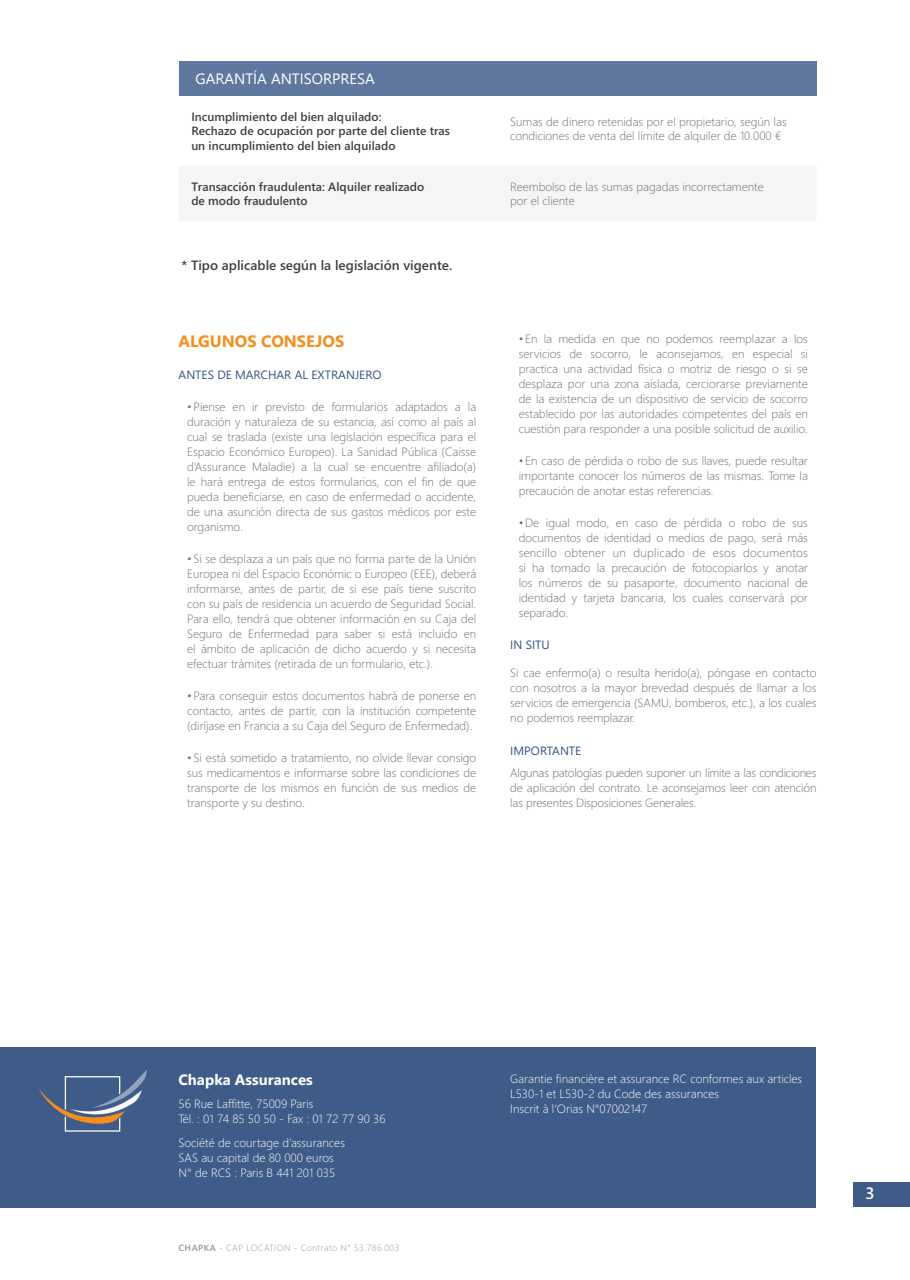
<style>
.page{position:relative;width:910px;height:1280px;background:#fff}
.page>*{position:absolute;margin:0;border:0;box-sizing:border-box;transform-origin:0 0}
.TITRE_RUBRIQUE{font:700 16.5px "Segoe WP";color:#f68e1e}
.t1{font:600 16.5px "Segoe WP";color:#fff}
.Liste_Standard{font:15px "Segoe WP";color:#fff}
.t2{font:700 15px "Segoe WP";color:#fff}
.Liste_Standard-2{font:600 13.5px "Segoe WP";color:#3e3e3f}
.TITRE_RUBRIQUE-2{font:300 12px/15px "Segoe WP";color:#6c6d70;text-align:justify}
.t3{font:300 12px/15px "Segoe WP";color:#fff}
.Liste_Standard-3{font:600 12px/14.4px "Segoe WP";color:#3e3e3f}
.Liste_Standard-4{font:300 12px/14.4px "Segoe WP";color:#6c6d70}
.TITRE_RUBRIQUE-3{font:12px "Segoe WP";color:#325481}
.t4{font:300 9px "Segoe WP";letter-spacing:.05em;color:#939598}
.s1{font-weight:600}
</style>
<div class="page">
<div style="left:854px;top:1182px;width:56px;height:25px;background:#3f5c88"></div>
<div style="left:0;top:1047px;width:816px;height:161px;background:#3f5c88"></div>
<svg style="left:39px;top:1070px;width:108px;height:62px"></svg>
<div style="left:179px;top:62px;width:637px;height:34px;background:#60779f"></div>
<p class="Liste_Standard" style="left:196px;top:69px;width:181px">GARANTÍA ANTISORPRESA</p>
<p class="Liste_Standard-3" style="left:191px;top:109px;width:192px">Incumplimiento del bien alquilado:</p>
<p class="Liste_Standard-3" style="left:191px;top:123px;width:260px">Rechazo de ocupación por parte del cliente tras</p>
<p class="Liste_Standard-3" style="left:191px;top:137px;width:206px">un incumplimiento del bien alquilado</p>
<p class="Liste_Standard-4" style="left:510px;top:114px;width:278px">Sumas de dinero retenidas por el propietario, según las condiciones de venta del límite de alquiler de 10.000 €</p>
<p class="Liste_Standard-3" style="left:191px;top:179px;width:234px">Transacción fraudulenta: Alquiler realizado de modo fraudulento</p>
<p class="Liste_Standard-4" style="left:510px;top:179px;width:255px">Reembolso de las sumas pagadas incorrectamente por el cliente</p>
<p class="Liste_Standard-2" style="left:181px;top:256px;width:272px">* Tipo aplicable según la legislación vigente.</p>
<p class="TITRE_RUBRIQUE" style="left:179px;top:329px;width:167px">ALGUNOS CONSEJOS</p>
<p class="TITRE_RUBRIQUE-3" style="left:179px;top:367px;width:204px">ANTES DE MARCHAR AL EXTRANJERO</p>
<p class="TITRE_RUBRIQUE-2" style="left:187px;top:399px;width:291px">• Piense en ir previsto de formularios adaptados a la duración y naturaleza de su estancia, así como al país al cual se traslada (existe una legislación específica para el Espacio Económico Europeo). La Sanidad Pública (Caisse d’Assurance Maladie) a la cual se encuentre afiliado(a) le hará entrega de estos formularios, con el fin de que pueda beneficiarse, en caso de enfermedad o accidente, de una asunción directa de sus gastos médicos por este organismo.</p>
<p class="TITRE_RUBRIQUE-2" style="left:187px;top:551px;width:291px">• Si se desplaza a un país que no forma parte de la Unión Europea ni del Espacio Económic o Europeo (EEE), deberá informarse, antes de partir, de si ese país tiene suscrito con su país de residencia un acuerdo de Seguridad Social.<br>Para ello, tendrá que obtener información en su Caja del Seguro de Enfermedad para saber si está incluido en el ámbito de aplicación de dicho acuerdo y si necesita efectuar trámites (retirada de un formulario, etc.).</p>
<p class="TITRE_RUBRIQUE-2" style="left:187px;top:688px;width:291px">• Para conseguir estos documentos habrá de ponerse en contacto, antes de partir, con la institución competente (diríjase en Francia a su Caja del Seguro de Enfermedad).</p>
<p class="TITRE_RUBRIQUE-2" style="left:187px;top:750px;width:291px">• Si está sometido a tratamiento, no olvide llevar consigo sus medicamentos e informarse sobre las condiciones de transporte de los mismos en función de sus medios de transporte y su destino.</p>
<p class="TITRE_RUBRIQUE-2" style="left:519px;top:331px;width:291px">• En la medida en que no podemos reemplazar a los servicios de socorro, le aconsejamos, en especial si practica una actividad física o motriz de riesgo o si se desplaza por una zona aislada, cerciorarse previamente de la existencia de un dispositivo de servicio de socorro establecido por las autoridades competentes del país en cuestión para responder a una posible solicitud de auxilio.</p>
<p class="TITRE_RUBRIQUE-2" style="left:519px;top:453px;width:291px">• En caso de pérdida o robo de sus llaves, puede resultar importante conocer los números de las mismas. Tome la precaución de anotar estas referencias.</p>
<p class="TITRE_RUBRIQUE-2" style="left:519px;top:515px;width:291px">• De igual modo, en caso de pérdida o robo de sus documentos de identidad o medios de pago, será más sencillo obtener un duplicado de esos documentos si ha tomado la precaución de fotocopiarlos y anotar los números de su pasaporte, documento nacional de identidad y tarjeta bancaria, los cuales conservará por separado.</p>
<p class="TITRE_RUBRIQUE-3" style="left:510px;top:637px;width:41px">IN SITU</p>
<p class="TITRE_RUBRIQUE-2" style="left:510px;top:664px;width:308px">Si cae enfermo(a) o resulta herido(a), póngase en contacto con nosotros a la mayor brevedad después de llamar a los servicios de emergencia (SAMU, bomberos, etc.), a los cuales no podemos reemplazar.</p>
<p class="TITRE_RUBRIQUE-3" style="left:510px;top:743px;width:73px">IMPORTANTE</p>
<p class="TITRE_RUBRIQUE-2" style="left:510px;top:765px;width:308px">Algunas patologías pueden suponer un límite a las condiciones de aplicación del contrato. Le aconsejamos leer con atención las presentes Disposiciones Generales.</p>
<p class="t2" style="left:179px;top:1069px;width:136px">Chapka Assurances</p>
<p class="t3" style="left:179px;top:1096px;width:208px">56 Rue Laffitte, 75009 Paris<br>Tél. : 01 74 85 50 50 - Fax : 01 72 77 90 36</p>
<p class="t3" style="left:179px;top:1134px;width:168px">Société de courtage d’assurances<br>SAS au capital de 80 000 euros<br>N° de RCS : Paris B 441 201 035</p>
<p class="t4" style="left:179px;top:1242px;width:222px"><span class="s1">CHAPKA</span> - CAP LOCATION - Contrato N° 53.786.003</p>
<p class="t3" style="left:510px;top:1070px;width:293px">Garantie financière et assurance RC conformes aux articles<br>L530-1 et L530-2 du Code des assurances<br>Inscrit à l’Orias N°07002147</p>
<h1 class="t1" style="left:865px;top:1182px;width:11px">3</h1>
</div>
